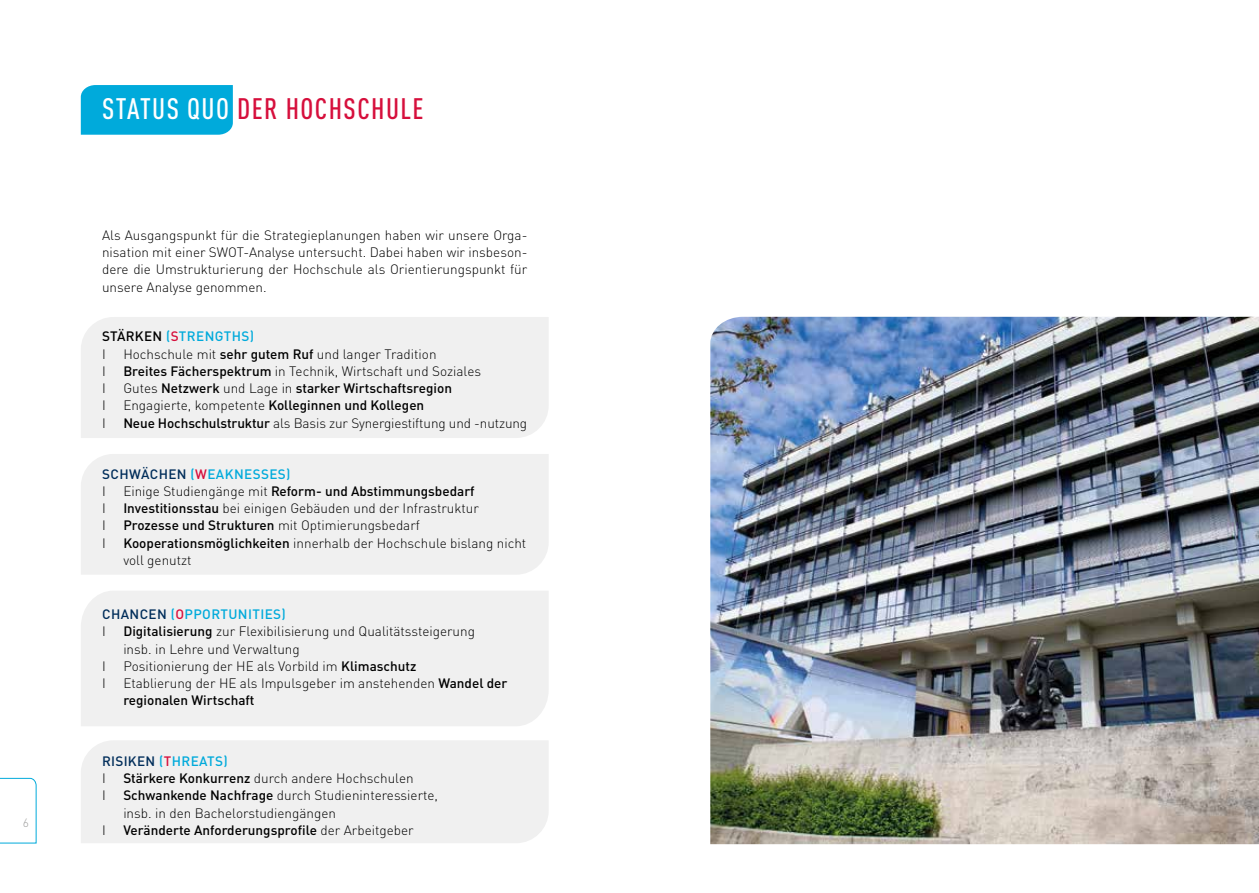
<style>
.page{position:relative;width:1259px;height:893px;background:#fff}
.page>*{position:absolute;margin:0;border:0;box-sizing:border-box;transform-origin:0 0}
.t1{font:500 condensed 29.25px "DIN Pro";letter-spacing:.05em;color:#d60f3c}
.t2{font:300 13.5px/17.2px "DIN Pro";color:#000}
.t3{font:500 13.5px "DIN Pro";color:#000}
.t4{font:500 13.5px/17.2px "DIN Pro";letter-spacing:.03em;color:#00aadb}
.t5{font:300 12px "DIN Pro";color:#9d9d9c}
.s1{color:#fff}
.s2{color:#000}
.s3{color:#d60f3c}
.s4{font-weight:300;color:#000}
.s5{font-weight:500}
.s6{font-weight:300}
.s7{color:#002d5a}
</style>
<div class="page">
<div style="left:81px;top:85px;width:152px;height:50px;background:#00aadb"></div>
<div style="left:81px;top:454px;width:468px;height:121px;background:#f0f0f0"></div>
<div style="left:81px;top:591px;width:468px;height:135px;background:#f0f0f0"></div>
<div style="left:81px;top:740px;width:468px;height:103px;background:#f0f0f0"></div>
<div style="left:81px;top:317px;width:468px;height:121px;background:#f0f0f0"></div>
<svg style="left:0;top:778px;width:36px;height:65px"></svg>
<img style="left:710px;top:317px;width:549px;height:527px">
<p class="t5" style="left:23px;top:813px;width:8px">6</p>
<h1 class="t1" style="left:102px;top:87px;width:323px"><span class="s1">STATUS QUO</span> DER HOCHSCHULE</h1>
<p class="t2" style="left:102px;top:225px;width:427px;text-align:justify">Als Ausgangspunkt für die Strategieplanungen haben wir unsere Orga&shy;nisation mit einer SWOT-Analyse untersucht. Dabei haben wir insbeson&shy;dere die Umstrukturierung der Hochschule als Orientierungspunkt für unsere Analyse genommen.</p>
<p class="t4" style="left:102px;top:327px;width:153px"><span class="s2">STÄRKEN</span> (<span class="s3">S</span>TRENGTHS)<br><span class="s4">I</span></p>
<p class="t2" style="left:123px;top:344px;width:315px">Hochschule mit <span class="s5">sehr gutem Ruf</span> und langer Tradition</p>
<p class="t2" style="left:102px;top:361px;width:5px">I</p>
<p class="t2" style="left:123px;top:361px;width:359px"><span class="s5">Breites Fächerspektrum</span> in Technik, Wirtschaft und Soziales</p>
<p class="t2" style="left:102px;top:379px;width:5px">I</p>
<p class="t3" style="left:123px;top:378px;width:330px"><span class="s6">Gutes</span> Netzwerk <span class="s6">und Lage in</span> starker Wirtschaftsregion</p>
<p class="t2" style="left:102px;top:396px;width:5px">I</p>
<p class="t3" style="left:123px;top:395px;width:302px"><span class="s6">Engagierte, kompetente</span> Kolleginnen und Kollegen</p>
<p class="t2" style="left:102px;top:413px;width:5px">I</p>
<p class="t2" style="left:123px;top:413px;width:405px"><span class="s5">Neue Hochschulstruktur</span> als Basis zur Synergiestiftung und -nutzung</p>
<p class="t4" style="left:102px;top:464px;width:190px"><span class="s7">SCHWÄCHEN</span> (<span class="s3">W</span>EAKNESSES)<br><span class="s4">I</span></p>
<p class="t3" style="left:123px;top:481px;width:353px"><span class="s6">Einige Studiengänge mit</span> Reform- und Abstimmungsbedarf</p>
<p class="t2" style="left:102px;top:499px;width:5px">I</p>
<p class="t2" style="left:123px;top:499px;width:357px"><span class="s5">Investitionsstau</span> bei einigen Gebäuden und der Infrastruktur</p>
<p class="t2" style="left:102px;top:516px;width:5px">I</p>
<p class="t3" style="left:123px;top:515px;width:298px">Prozesse und Strukturen <span class="s6">mit Optimierungsbedarf</span></p>
<p class="t2" style="left:102px;top:533px;width:5px">I</p>
<p class="t2" style="left:123px;top:533px;width:404px"><span class="s5">Kooperationsmöglichkeiten</span> innerhalb der Hochschule bislang nicht voll genutzt</p>
<p class="t4" style="left:102px;top:605px;width:185px"><span class="s7">CHANCEN</span> (<span class="s3">O</span>PPORTUNITIES)<br><span class="s4">I</span></p>
<p class="t2" style="left:123px;top:622px;width:353px"><span class="s5">Digitalisierung</span> zur Flexibilisierung und Qualitätssteigerung insb. in Lehre und Verwaltung</p>
<p class="t2" style="left:102px;top:656px;width:5px">I</p>
<p class="t2" style="left:123px;top:656px;width:295px">Positionierung der HE als Vorbild im <span class="s5">Klimaschutz</span></p>
<p class="t2" style="left:102px;top:674px;width:5px">I</p>
<p class="t2" style="left:123px;top:674px;width:386px">Etablierung der HE als Impulsgeber im anstehenden <span class="s5">Wandel der regionalen Wirtschaft</span></p>
<p class="t4" style="left:102px;top:751px;width:127px"><span class="s7">RISIKEN</span> (<span class="s3">T</span>HREATS)<br><span class="s4">I</span></p>
<p class="t2" style="left:123px;top:769px;width:292px"><span class="s5">Stärkere Konkurrenz</span> durch andere Hochschulen</p>
<p class="t2" style="left:102px;top:786px;width:5px">I</p>
<p class="t2" style="left:123px;top:786px;width:316px"><span class="s5">Schwankende Nachfrage</span> durch Studieninteressierte, insb. in den Bachelorstudiengängen</p>
<p class="t2" style="left:102px;top:820px;width:5px">I</p>
<p class="t3" style="left:123px;top:819px;width:292px">Veränderte Anforderungsprofile <span class="s6">der Arbeitgeber</span></p>
</div>
